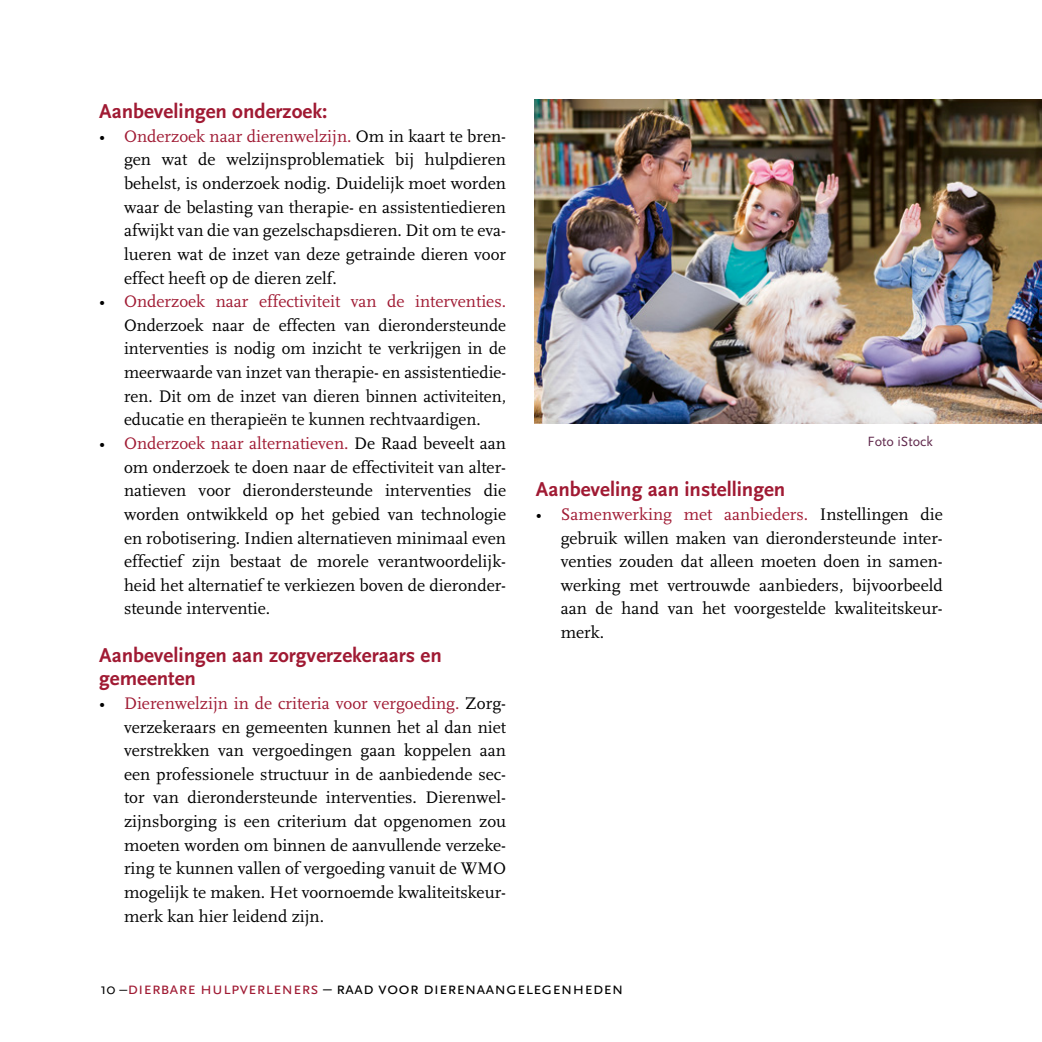
<style>
.page{position:relative;width:1042px;height:1042px;background:#fff}
.page>*{position:absolute;margin:0;border:0;box-sizing:border-box;transform-origin:0 0}
._2kolomskopsans{font:700 21px/23.6px "Scala Sans";color:#a01a33}
.t1{font:17.5px/23.6px "Scala LF";color:#000;text-align:justify}
.t2{font:17.5px "Scala Sans Caps";color:#000}
.Onderschrift_2_kolom{font:14px "Scala Sans";color:#5f284b}
.s1{color:#a01a33}
.s2{font-family:"Scala Sans";font-size:15.75px}
</style>
<div class="page">
<img style="left:535px;top:100px;width:507px;height:323px">
<p class="_2kolomskopsans" style="left:99px;top:100px;width:230px">Aanbevelingen onderzoek:</p>
<p class="t1" style="left:124px;top:125px;width:383px;text-indent:-25px">• <span class="s1">Onderzoek naar dierenwelzijn.</span> Om in kaart te bren&shy;gen wat de welzijnsproblematiek bij hulpdieren behelst, is onderzoek nodig. Duidelijk moet worden waar de belasting van therapie- en assistentiedieren afwijkt van die van gezelschapsdieren. Dit om te eva&shy;lueren wat de inzet van deze getrainde dieren voor effect heeft op de dieren zelf.</p>
<p class="t1" style="left:124px;top:290px;width:383px;text-indent:-25px">• <span class="s1">Onderzoek naar effectiviteit van de interventies.<br></span>Onderzoek naar de effecten van dierondersteunde interventies is nodig om inzicht te verkrijgen in de meerwaarde van inzet van therapie- en assistentiedie&shy;ren. Dit om de inzet van dieren binnen activiteiten, educatie en therapieën te kunnen rechtvaardigen.</p>
<p class="t1" style="left:124px;top:432px;width:384px;text-indent:-25px">• <span class="s1">Onderzoek naar alternatieven.</span> De Raad beveelt aan om onderzoek te doen naar de effectiviteit van alter&shy;natieven voor dierondersteunde interventies die worden ontwikkeld op het gebied van technologie en robotisering. Indien alternatieven minimaal even effectief zijn bestaat de morele verantwoordelijk&shy;heid het alternatief te verkiezen boven de dieronder&shy;steunde interventie.</p>
<p class="_2kolomskopsans" style="left:99px;top:643px;width:344px">Aanbevelingen aan zorgverzekeraars en gemeenten</p>
<p class="t1" style="left:124px;top:692px;width:384px;text-indent:-25px">• <span class="s1">Dierenwelzijn in de criteria voor vergoeding.</span> Zorg&shy;verzekeraars en gemeenten kunnen het al dan niet verstrekken van vergoedingen gaan koppelen aan een professionele structuur in de aanbiedende sec&shy;tor van dierondersteunde interventies. Dierenwel&shy;zijnsborging is een criterium dat opgenomen zou moeten worden om binnen de aanvullende verzeke&shy;ring te kunnen vallen of vergoeding vanuit de WMO mogelijk te maken. Het voornoemde kwaliteitskeur&shy;merk kan hier leidend zijn.</p>
<p class="Onderschrift_2_kolom" style="left:867px;top:433px;width:67px">Foto iStock</p>
<p class="_2kolomskopsans" style="left:536px;top:478px;width:251px">Aanbeveling aan instellingen</p>
<p class="t1" style="left:561px;top:503px;width:383px;text-indent:-25px">• <span class="s1">Samenwerking met aanbieders.</span> Instellingen die gebruik willen maken van dierondersteunde inter&shy;venties zouden dat alleen moeten doen in samen&shy;werking met vertrouwde aanbieders, bijvoorbeeld aan de hand van het voorgestelde kwaliteitskeur&shy;merk.</p>
<p class="t2" style="left:100px;top:979px;width:525px"><span class="s2">10 –</span><span class="s1">dierbare hulpverleners</span> – raad voor dierenaangelegenheden</p>
</div>
